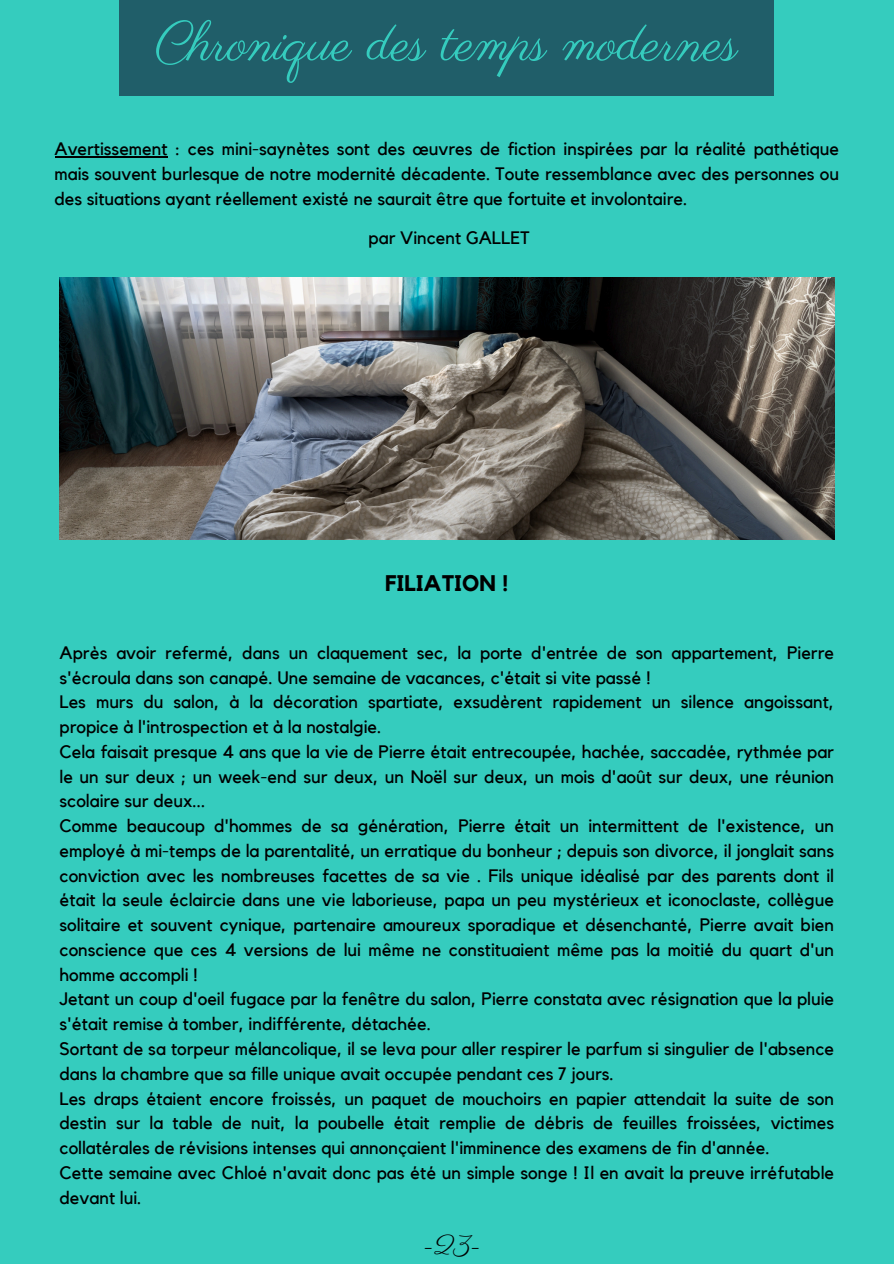
<style>
.page{position:relative;width:894px;height:1264px;background:#fff}
.page>*{position:absolute;margin:0;border:0;box-sizing:border-box;transform-origin:0 0}
.t1{font:54px "Parisienne";color:#35ccbe}
.t2{font:27px "Parisienne";color:#000}
.t3{font:700 22.5px "Kollektif";color:#000}
.t4{font:18px/24.8px "Kollektif";color:#000}
</style>
<div class="page">
<div style="left:0;top:0;width:893px;height:1263px;background:#35ccbe"></div>
<div style="left:119px;top:1px;width:654px;height:94px;background:#205e69"></div>
<hr style="left:54px;top:156px;width:113px;height:1px;background:#000">
<img style="left:59px;top:277px;width:774px;height:262px">
<p class="t1" style="left:155px;top:10px;width:584px">Chronique des temps modernes</p>
<h1 class="t4" style="left:54px;top:137px;width:785px;text-align:justify">Avertissement : ces mini-saynètes sont des œuvres de fiction inspirées par la réalité pathétique mais souvent burlesque de notre modernité décadente. Toute ressemblance avec des personnes ou des situations ayant réellement existé ne saurait être que fortuite et involontaire.</h1>
<p class="t4" style="left:368px;top:226px;width:163px">par Vincent GALLET</p>
<p class="t3" style="left:385px;top:573px;width:124px">FILIATION !</p>
<h3 class="t4" style="left:59px;top:641px;width:775px">Après avoir refermé, dans un claquement sec, la porte d'entrée de son appartement, Pierre s'écroula dans son canapé. Une semaine de vacances, c'était si vite passé !</h3>
<p class="t4" style="left:59px;top:690px;width:775px">Les murs du salon, à la décoration spartiate, exsudèrent rapidement un silence angoissant, propice à l'introspection et à la nostalgie.</p>
<p class="t4" style="left:59px;top:740px;width:775px;text-align:justify">Cela faisait presque 4 ans que la vie de Pierre était entrecoupée, hachée, saccadée, rythmée par le un sur deux ; un week-end sur deux, un Noël sur deux, un mois d'août sur deux, une réunion scolaire sur deux...</p>
<p class="t4" style="left:59px;top:814px;width:775px;text-align:justify">Comme beaucoup d'hommes de sa génération, Pierre était un intermittent de l'existence, un employé à mi-temps de la parentalité, un erratique du bonheur ; depuis son divorce, il jonglait sans conviction avec les nombreuses facettes de sa vie . Fils unique idéalisé par des parents dont il était la seule éclaircie dans une vie laborieuse, papa un peu mystérieux et iconoclaste, collègue solitaire et souvent cynique, partenaire amoureux sporadique et désenchanté, Pierre avait bien conscience que ces 4 versions de lui même ne constituaient même pas la moitié du quart d'un homme accompli !</p>
<p class="t4" style="left:59px;top:987px;width:775px">Jetant un coup d'oeil fugace par la fenêtre du salon, Pierre constata avec résignation que la pluie s'était remise à tomber, indifférente, détachée.</p>
<p class="t4" style="left:59px;top:1037px;width:775px">Sortant de sa torpeur mélancolique, il se leva pour aller respirer le parfum si singulier de l'absence dans la chambre que sa fille unique avait occupée pendant ces 7 jours.</p>
<p class="t4" style="left:59px;top:1086px;width:775px;text-align:justify">Les draps étaient encore froissés, un paquet de mouchoirs en papier attendait la suite de son destin sur la table de nuit, la poubelle était remplie de débris de feuilles froissées, victimes collatérales de révisions intenses qui annonçaient l'imminence des examens de fin d'année.</p>
<p class="t4" style="left:59px;top:1160px;width:775px">Cette semaine avec Chloé n'avait donc pas été un simple songe ! Il en avait la preuve irréfutable devant lui.</p>
<p class="t2" style="left:423px;top:1228px;width:59px">-23-</p>
</div>
